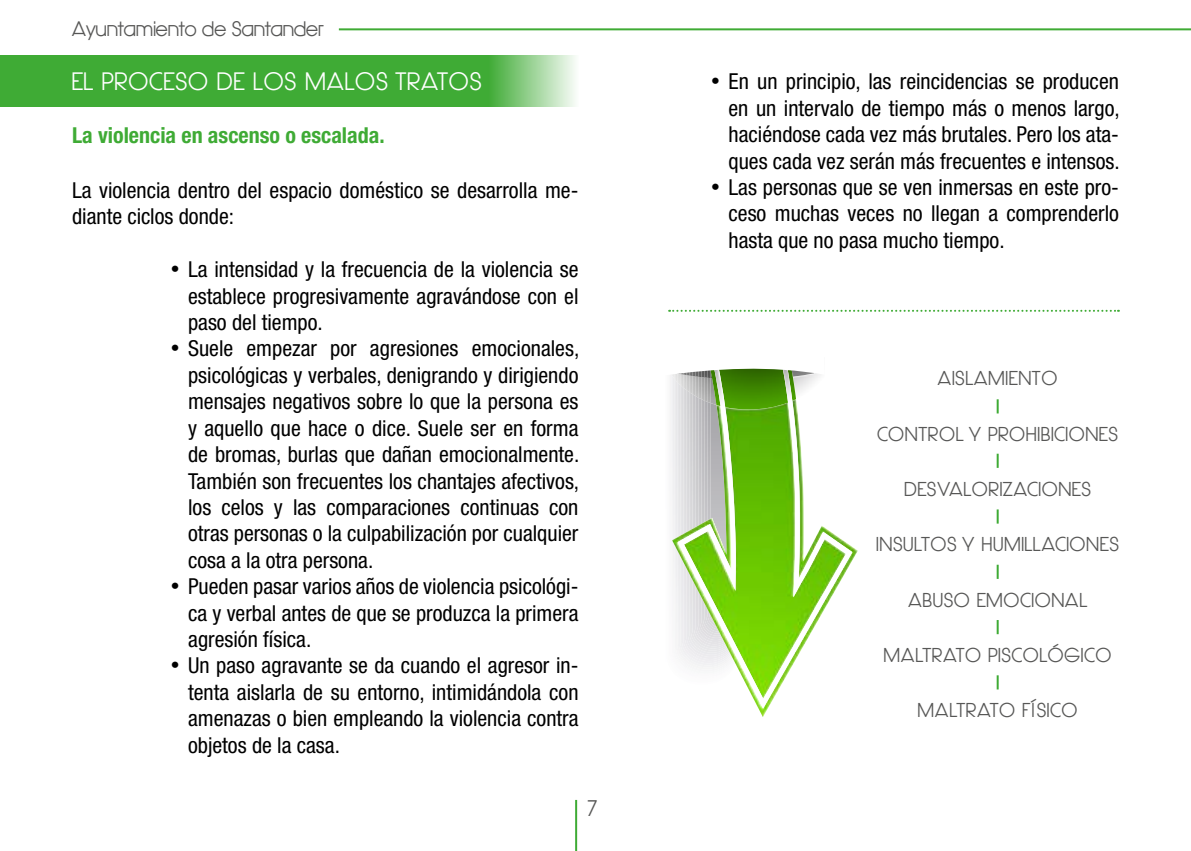
<style>
.page{position:relative;width:1191px;height:851px;background:#fff}
.page>*{position:absolute;margin:0;border:0;box-sizing:border-box;transform-origin:0 0}
.t1{font:700 24px "Hasteristico";letter-spacing:.05em;color:#fff}
.t2{font:condensed 22px/26.4px "Helvetica Neue";color:#000;text-align:justify}
.t3{font:700 condensed 22px "Helvetica Neue";color:#3fab35}
.t4{font:700 22px "Hasteristico";color:#575756}
.t5{font:700 20px "Hasteristico";color:#575756}
.t6{font:700 19.2px "Hasteristico";letter-spacing:.05em;color:#575756}
</style>
<div class="page">
<hr style="left:339px;top:28px;width:852px;height:2px;background:#3fab35">
<hr style="left:575px;top:799px;width:2px;height:51px;background:#3fab35">
<div style="left:0;top:55px;width:578px;height:51px;background:#3fab35"></div>
<svg style="left:748px;top:527px;width:104px;height:181px"></svg>
<svg style="left:670px;top:368px;width:154px;height:320px"></svg>
<svg style="left:996px;top:399px;width:2px;height:14px"></svg>
<svg style="left:996px;top:453px;width:2px;height:15px"></svg>
<svg style="left:996px;top:509px;width:2px;height:14px"></svg>
<svg style="left:996px;top:564px;width:2px;height:14px"></svg>
<svg style="left:996px;top:620px;width:2px;height:14px"></svg>
<svg style="left:996px;top:675px;width:2px;height:14px"></svg>
<svg style="left:669px;top:310px;width:450px;height:2px"></svg>
<p class="t5" style="left:72px;top:17px;width:253px">Ayuntamiento de Santander</p>
<p class="t1" style="left:72px;top:67px;width:411px">EL PROCESO DE LOS MALOS TRATOS</p>
<p class="t3" style="left:72px;top:121px;width:314px">La violencia en ascenso o escalada.</p>
<p class="t2" style="left:72px;top:177px;width:508px">La violencia dentro del espacio doméstico se desarrolla me&shy;diante ciclos donde:</p>
<p class="t2" style="left:188px;top:256px;width:392px;text-indent:-18px">• La intensidad y la frecuencia de la violencia se establece progresivamente agravándose con el paso del tiempo.</p>
<p class="t2" style="left:188px;top:335px;width:393px;text-indent:-18px">• Suele empezar por agresiones emocionales, psicológicas y verbales, denigrando y dirigiendo mensajes negativos sobre lo que la persona es y aquello que hace o dice. Suele ser en forma de bromas, burlas que dañan emocionalmente.<br>También son frecuentes los chantajes afectivos, los celos y las comparaciones continuas con otras personas o la culpabilización por cualquier cosa a la otra persona.</p>
<p class="t2" style="left:188px;top:573px;width:392px;text-indent:-18px">• Pueden pasar varios años de violencia psicológi&shy;ca y verbal antes de que se produzca la primera agresión física.</p>
<p class="t2" style="left:188px;top:652px;width:392px;text-indent:-18px">• Un paso agravante se da cuando el agresor in&shy;tenta aislarla de su entorno, intimidándola con amenazas o bien empleando la violencia contra objetos de la casa.</p>
<p class="t4" style="left:588px;top:795px;width:10px">7</p>
<p class="t2" style="left:728px;top:68px;width:393px;text-indent:-18px">• En un principio, las reincidencias se producen en un intervalo de tiempo más o menos largo, haciéndose cada vez más brutales. Pero los ata&shy;ques cada vez serán más frecuentes e intensos.</p>
<p class="t2" style="left:728px;top:174px;width:392px;text-indent:-18px">• Las personas que se ven inmersas en este pro&shy;ceso muchas veces no llegan a comprenderlo hasta que no pasa mucho tiempo.</p>
<p class="t6" style="left:938px;top:367px;width:121px">AISLAMIENTO</p>
<p class="t6" style="left:877px;top:422px;width:242px">CONTROL Y PROHIBICIONES</p>
<p class="t6" style="left:904px;top:477px;width:188px">DESVALORIZACIONES</p>
<p class="t6" style="left:876px;top:533px;width:244px">INSULTOS Y HUMILLACIONES</p>
<p class="t6" style="left:908px;top:588px;width:180px">ABUSO EMOCIONAL</p>
<p class="t6" style="left:884px;top:643px;width:229px">MALTRATO PISCOLÓGICO</p>
<p class="t6" style="left:918px;top:698px;width:161px">MALTRATO FÍSICO</p>
</div>
